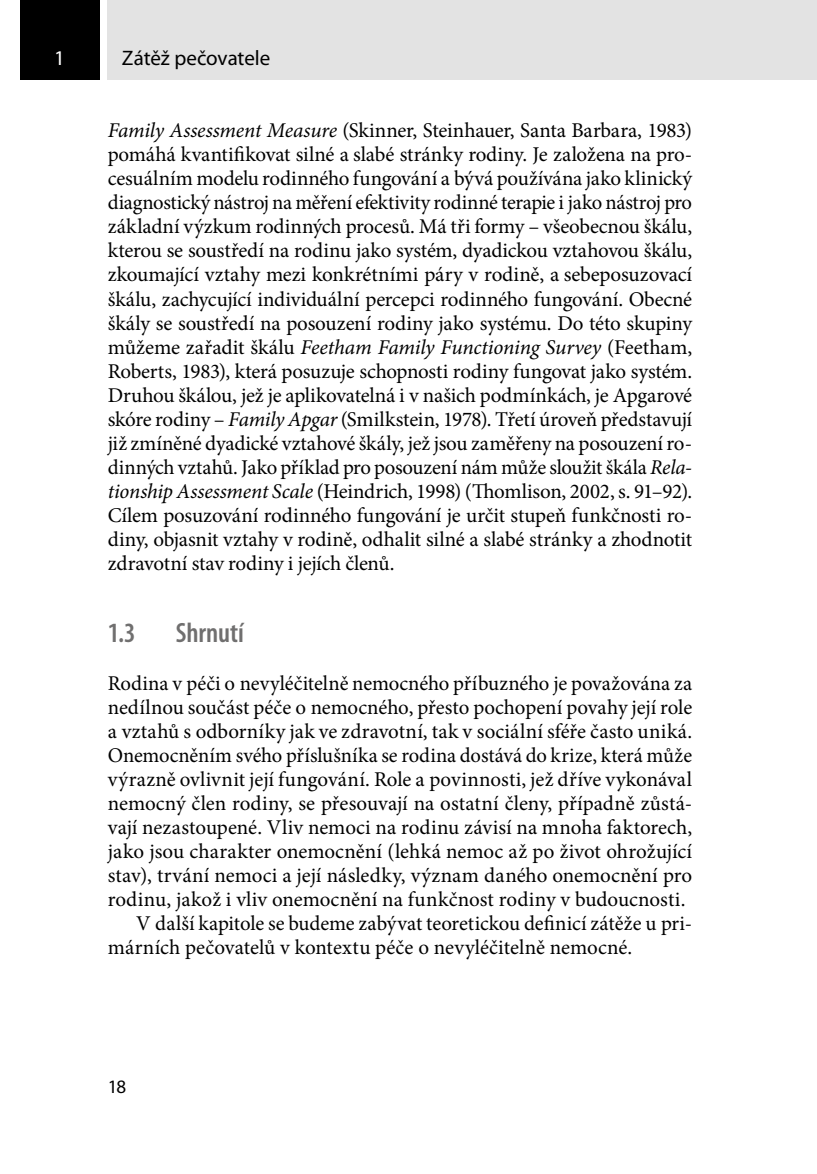
<style>
.page{position:relative;width:817px;height:1174px;background:#fff}
.page>*{position:absolute;margin:0;border:0;box-sizing:border-box;transform-origin:0 0}
._2_2_nadpis{font:600 condensed 28px "Myriad Pro";color:#706f6f}
.text_1__odstavec{font:21px/24px "Minion Pro";color:#000;text-align:justify}
.text{font:21px/24px "Minion Pro";color:#000}
.t1{font:21px "Myriad Pro";color:#000}
.t2{font:21px "Myriad Pro";color:#fff}
.t3{font:19px "Myriad Pro";color:#000}
.s1{font-style:italic}
</style>
<div class="page">
<div style="left:20px;top:0;width:79px;height:79px;background:#000"></div>
<div style="left:108px;top:0;width:708px;height:79px;background:#e3e3e3"></div>
<p class="t2" style="left:54px;top:45px;width:12px">1</p>
<p class="t1" style="left:122px;top:45px;width:150px">Zátěž pečovatele</p>
<p class="text_1__odstavec" style="left:108px;top:119px;width:586px"><span class="s1">Family Assessment Measure</span> (Skinner, Steinhauer, Santa Barbara, 1983) pomáhá kvantifikovat silné a slabé stránky rodiny. Je založena na pro&shy;cesuálním modelu rodinného fungování a bývá používána jako klinický diagnostický nástroj na měření efektivity rodinné terapie i jako nástroj pro základní výzkum rodinných procesů. Má tři formy – všeobecnou škálu, kterou se soustředí na rodinu jako systém, dyadickou vztahovou škálu, zkoumající vztahy mezi konkrétními páry v rodině, a sebeposuzovací škálu, zachycující individuální percepci rodinného fungování. Obecné škály se soustředí na posouzení rodiny jako systému. Do této skupiny můžeme zařadit škálu <span class="s1">Feetham Family Functioning Survey</span> (Feetham, Roberts, 1983), která posuzuje schopnosti rodiny fungovat jako systém.<br>Druhou škálou, jež je aplikovatelná i v našich podmínkách, je Apgarové skóre rodiny – <span class="s1">Family Apgar</span> (Smilkstein, 1978). Třetí úroveň představují již zmíněné dyadické vztahové škály, jež jsou zaměřeny na posouzení ro&shy;dinných vztahů. Jako příklad pro posouzení nám může sloužit škála <span class="s1">Rela&shy;tionship Assessment Scale</span> (Heindrich, 1998) (Thomlison, 2002, s. 91–92).<br>Cílem posuzování rodinného fungování je určit stupeň funkčnosti ro&shy;diny, objasnit vztahy v rodině, odhalit silné a slabé stránky a zhodnotit zdravotní stav rodiny i jejích členů.</p>
<p class="_2_2_nadpis" style="left:108px;top:615px;width:29px">1.3</p>
<p class="_2_2_nadpis" style="left:176px;top:615px;width:70px">Shrnutí</p>
<p class="text_1__odstavec" style="left:108px;top:671px;width:585px">Rodina v péči o nevyléčitelně nemocného příbuzného je považována za nedílnou součást péče o nemocného, přesto pochopení povahy její role a vztahů s odborníky jak ve zdravotní, tak v sociální sféře často uniká.<br>Onemocněním svého příslušníka se rodina dostává do krize, která může výrazně ovlivnit její fungování. Role a povinnosti, jež dříve vykonával nemocný člen rodiny, se přesouvají na ostatní členy, případně zůstá&shy;vají nezastoupené. Vliv nemoci na rodinu závisí na mnoha faktorech, jako jsou charakter onemocnění (lehká nemoc až po život ohrožující stav), trvání nemoci a její následky, význam daného onemocnění pro rodinu, jakož i vliv onemocnění na funkčnost rodiny v budoucnosti.</p>
<p class="text" style="left:108px;top:911px;width:585px;text-indent:28px">V další kapitole se budeme zabývat teoretickou definicí zátěže u pri&shy;márních pečovatelů v kontextu péče o nevyléčitelně nemocné.</p>
<p class="t3" style="left:108px;top:1074px;width:20px">18</p>
</div>
